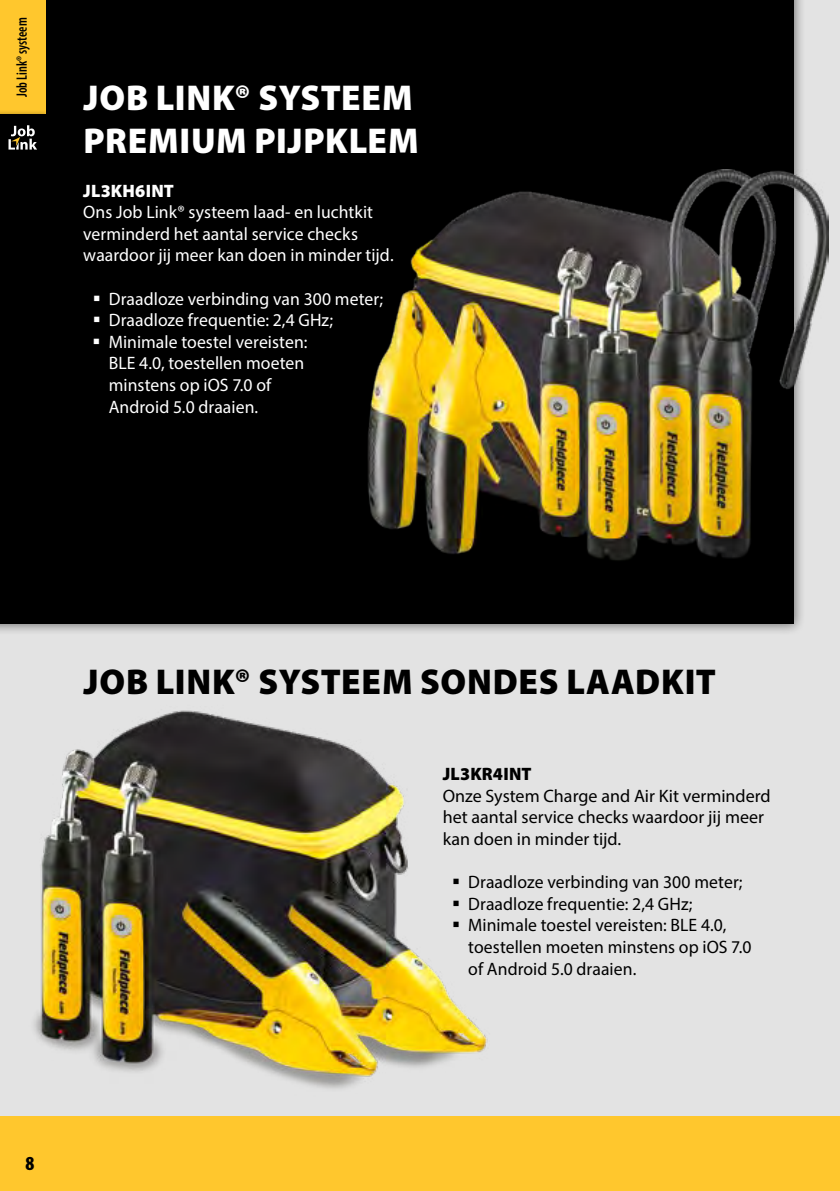
<style>
.page{position:relative;width:840px;height:1191px;background:#fff}
.page>*{position:absolute;margin:0;border:0;box-sizing:border-box;transform-origin:0 0}
.t1{font:900 36px/43.2px "Myriad Pro";letter-spacing:.02em;color:#fff}
.t2{font:900 36px "Myriad Pro";letter-spacing:.02em;color:#000}
.t3{font:900 condensed 20px "Myriad Pro";color:#000}
.t4{font:18px/21.6px "Myriad Pro";letter-spacing:.005em;color:#fff}
.t5{font:18px/21.6px "Myriad Pro";color:#000}
.t6{font:900 18px "Myriad Pro";letter-spacing:.015em;color:#fff}
.t7{font:900 18px "Myriad Pro";letter-spacing:.015em;color:#000}
.t8{font:600 condensed 15px "Myriad Pro";color:#000;scale:.9 1}
</style>
<div class="page">
<div style="left:0;top:1115px;width:839px;height:76px;background:#ffc72d"></div>
<div style="left:0;top:0;width:839px;height:1115px;background:#e3e3e3"></div>
<div style="left:0;top:0;width:804px;height:636px;background:#000;opacity:.5"></div>
<div style="left:0;top:0;width:792px;height:623px;background:#000"></div>
<img style="left:367px;top:170px;width:461px;height:393px">
<img style="left:34px;top:710px;width:454px;height:379px">
<div style="left:0;top:0;width:50px;height:120px;background:#000;opacity:.35"></div>
<div style="left:0;top:0;width:45px;height:115px;background:#ffc72d"></div>
<div style="left:0;top:110px;width:50px;height:55px;background:#000;opacity:.35"></div>
<div style="left:0;top:115px;width:45px;height:45px;background:#000"></div>
<svg style="left:9px;top:125px;width:28px;height:25px"></svg>
<svg style="left:453px;top:879px;width:5px;height:5px"></svg>
<svg style="left:453px;top:900px;width:5px;height:5px"></svg>
<svg style="left:453px;top:922px;width:5px;height:5px"></svg>
<p class="t8" style="left:13px;top:97px;width:90px;rotate:-90deg">Job Link® systeem</p>
<h1 class="t1" style="left:84px;top:75px;width:336px">JOB LINK® SYSTEEM<br>PREMIUM PIJPKLEM</h1>
<p class="t6" style="left:83px;top:178px;width:92px">JL3KH6INT</p>
<p class="t4" style="left:83px;top:201px;width:312px">Ons Job Link® systeem laad- en luchtkit verminderd het aantal service checks waardoor jij meer kan doen in minder tijd.</p>
<p class="t4" style="left:109px;top:287px;width:276px">Draadloze verbinding van 300 meter;<br>Draadloze frequentie: 2,4 GHz;<br>Minimale toestel vereisten:<br>BLE 4.0, toestellen moeten<br>minstens op iOS 7.0 of<br>Android 5.0 draaien.</p>
<h1 class="t2" style="left:84px;top:657px;width:633px">JOB LINK® SYSTEEM SONDES LAADKIT</h1>
<p class="t7" style="left:442px;top:762px;width:90px">JL3KR4INT</p>
<p class="t5" style="left:442px;top:784px;width:329px">Onze System Charge and Air Kit verminderd het aantal service checks waardoor jij meer kan doen in minder tijd.</p>
<p class="t5" style="left:468px;top:871px;width:285px">Draadloze verbinding van 300 meter; Draadloze frequentie: 2,4 GHz; Minimale toestel vereisten: BLE 4.0, toestellen moeten minstens op iOS 7.0 of Android 5.0 draaien.</p>
<p class="t3" style="left:26px;top:1150px;width:10px">8</p>
</div>
